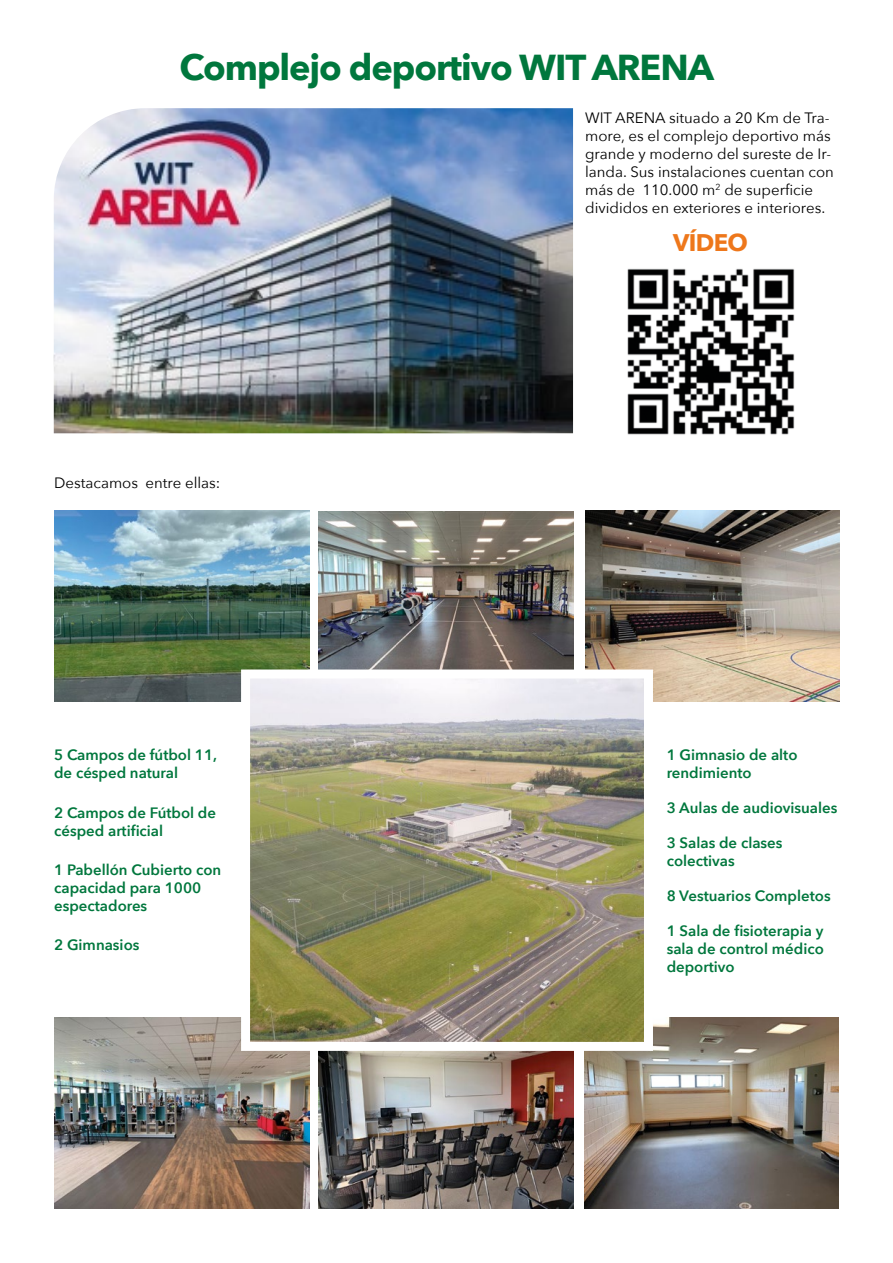
<style>
.page{position:relative;width:893px;height:1263px;background:#fff}
.page>*{position:absolute;margin:0;border:0;box-sizing:border-box;transform-origin:0 0}
.t1{font:700 36px "Avenir Next";letter-spacing:-.03em;color:#00773d}
.t2{font:700 24px "Avenir Next";letter-spacing:-.03em;color:#ee771b}
.t3{font:600 15px/18px "Avenir Next";color:#00773d}
.t4{font:15px/18px "Avenir Next";color:#000}
</style>
<div class="page">
<img style="left:627px;top:268px;width:168px;height:167px">
<img style="left:584px;top:1017px;width:255px;height:191px">
<img style="left:318px;top:1051px;width:255px;height:157px">
<img style="left:54px;top:1017px;width:255px;height:191px">
<img style="left:318px;top:511px;width:255px;height:158px">
<img style="left:54px;top:510px;width:256px;height:191px">
<img style="left:585px;top:511px;width:255px;height:191px">
<img style="left:54px;top:108px;width:519px;height:325px">
<img style="left:251px;top:679px;width:392px;height:362px">
<div style="left:241px;top:669px;width:412px;height:382px;border:9px solid #fff"></div>
<h1 class="t1" style="left:180px;top:36px;width:536px">Complejo deportivo WIT ARENA</h1>
<p class="t4" style="left:585px;top:108px;width:250px">WIT ARENA situado a 20 Km de Tra&shy;more, es el complejo deportivo más grande y moderno del sureste de Ir&shy;landa. Sus instalaciones cuentan con más de 110.000 m<sup>2</sup> de superficie divididos en exteriores e interiores.</p>
<p class="t4" style="left:54px;top:473px;width:168px">Destacamos entre ellas:</p>
<p class="t3" style="left:54px;top:746px;width:164px">5 Campos de fútbol 11, de césped natural</p>
<p class="t3" style="left:54px;top:803px;width:163px">2 Campos de Fútbol de césped artificial</p>
<p class="t3" style="left:54px;top:860px;width:169px">1 Pabellón Cubierto con capacidad para 1000 espectadores</p>
<p class="t3" style="left:54px;top:935px;width:87px">2 Gimnasios</p>
<h2 class="t2" style="left:673px;top:222px;width:76px">VÍDEO</h2>
<p class="t3" style="left:667px;top:746px;width:132px">1 Gimnasio de alto rendimiento</p>
<p class="t3" style="left:667px;top:799px;width:172px">3 Aulas de audiovisuales</p>
<p class="t3" style="left:667px;top:834px;width:117px">3 Salas de clases colectivas</p>
<p class="t3" style="left:667px;top:887px;width:165px">8 Vestuarios Completos</p>
<p class="t3" style="left:667px;top:922px;width:159px;text-align:justify">1 Sala de fisioterapia y sala de control médico deportivo</p>
</div>
